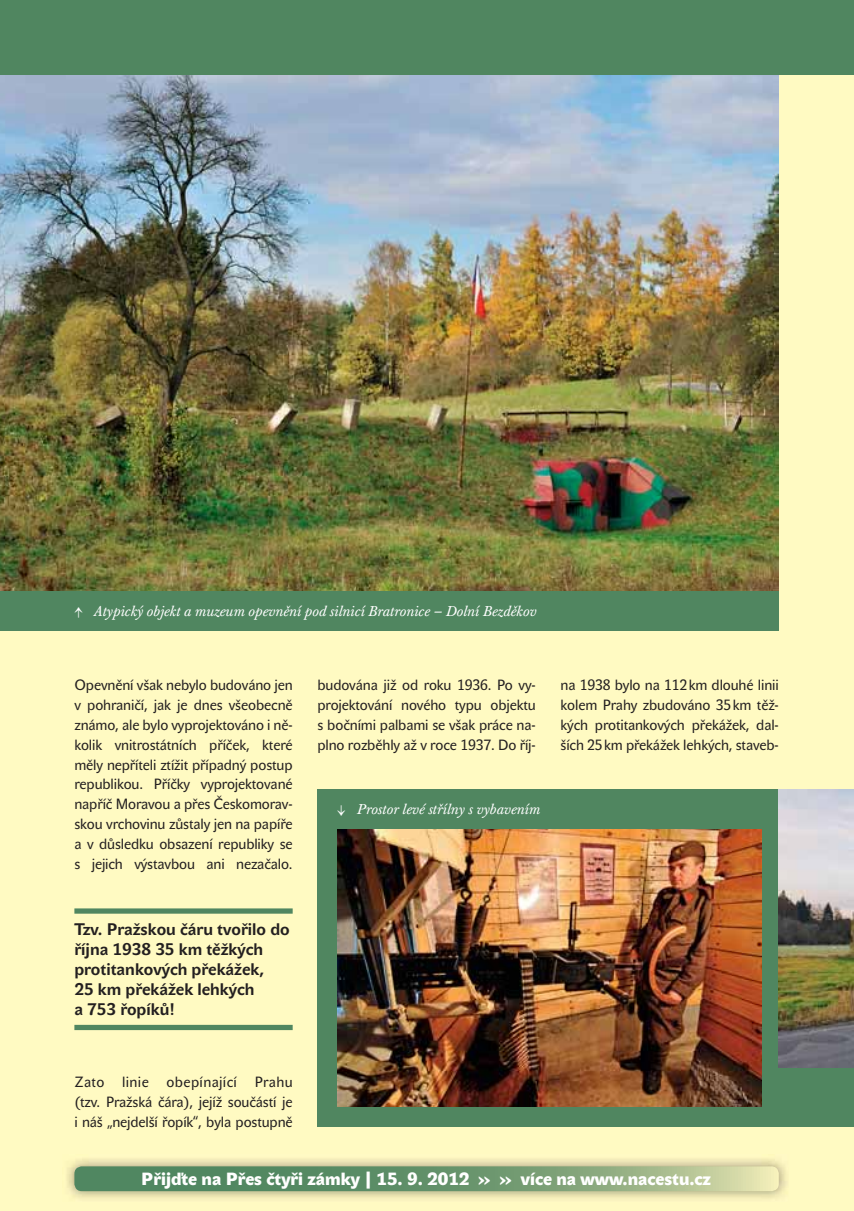
<style>
.page{position:relative;width:854px;height:1211px;background:#fff}
.page>*{position:absolute;margin:0;border:0;box-sizing:border-box;transform-origin:0 0}
.t1{font:17.5px "John Sans Black Pro";color:#fff}
.t2{font:700 16.62px/19.8px "John Sans Text Pro";color:#231f20}
.t3{font:14.7px/19.8px "John Sans Text Pro";letter-spacing:-.01em;color:#231f20;text-align:justify;scale:.95 1}
.t4{font:italic 14px "Baskerville 10 Pro";color:#fff}
</style>
<div class="page">
<hr style="left:853px;top:0;width:1px;height:75px;background:#508660">
<div style="left:0;top:75px;width:854px;height:1136px;background:#fffac2"></div>
<div style="left:317px;top:789px;width:537px;height:338px;background:#508660"></div>
<img style="left:337px;top:829px;width:424px;height:278px">
<svg style="left:74px;top:1166px;width:705px;height:25px;background:#779e74"></svg>
<div style="left:74px;top:908px;width:219px;height:6px;background:#508660"></div>
<div style="left:74px;top:1025px;width:219px;height:5px;background:#508660"></div>
<div style="left:0;top:0;width:779px;height:631px;background:#508660"></div>
<img style="left:0;top:75px;width:779px;height:516px">
<img style="left:779px;top:789px;width:75px;height:278px">
<p class="t4" style="left:74px;top:603px;width:464px">↑ Atypický objekt a muzeum opevnění pod silnicí Bratronice – Dolní Bezděkov</p>
<p class="t3" style="left:74px;top:676px;width:231px">Opevnění však nebylo budováno jen v pohraničí, jak je dnes všeobecně známo, ale bylo vyprojektováno i ně&shy;kolik vnitrostátních příček, které měly nepříteli ztížit případný postup republikou. Příčky vyprojektované napříč Moravou a přes Českomorav&shy;skou vrchovinu zůstaly jen na papíře a v důsledku obsazení republiky se s jejich výstavbou ani nezačalo.</p>
<p class="t2" style="left:74px;top:920px;width:217px">Tzv. Pražskou čáru tvořilo do října 1938 35 km těžkých protitankových překážek,<br>25 km překážek lehkých<br>a 753 řopíků!</p>
<p class="t3" style="left:74px;top:1073px;width:231px">Zato linie obepínající Prahu (tzv. Pražská čára), jejíž součástí je i náš „nejdelší řopík“, byla postupně</p>
<p class="t3" style="left:317px;top:676px;width:231px">budována již od roku 1936. Po vy&shy;projektování nového typu objektu s bočními palbami se však práce na&shy;plno rozběhly až v roce 1937. Do říj-</p>
<p class="t3" style="left:561px;top:676px;width:231px">na 1938 bylo na 112 km dlouhé linii kolem Prahy zbudováno 35 km těž&shy;kých protitankových překážek, dal&shy;ších 25 km překážek lehkých, staveb-</p>
<p class="t4" style="left:337px;top:801px;width:205px">↓ Prostor levé střílny s vybavením</p>
<p class="t1" style="left:141px;top:1169px;width:571px">Přijďte na Přes čtyři zámky | 15. 9. 2012 » » více na www.nacestu.cz</p>
</div>
